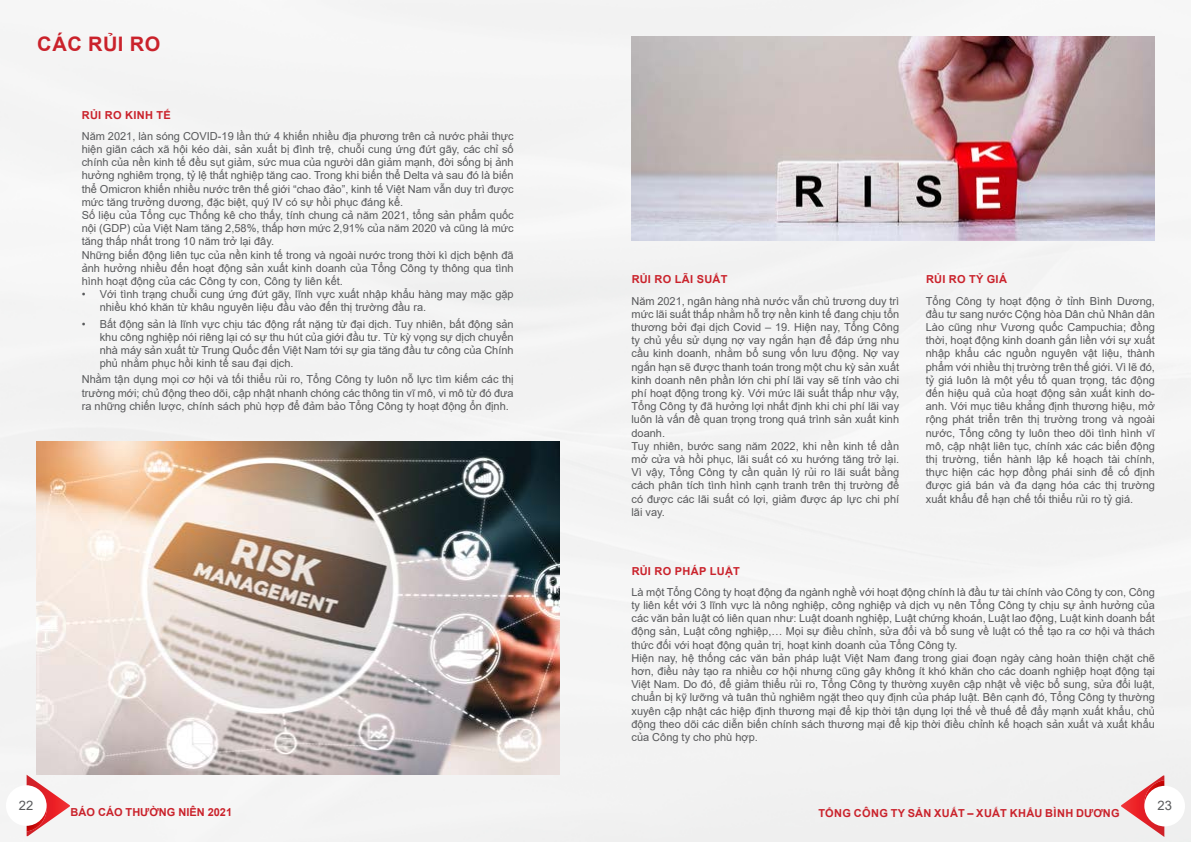
<style>
.page{position:relative;width:1191px;height:842px;background:#f4f4f4}
.page>*{position:absolute;margin:0;border:0;box-sizing:border-box;transform-origin:0 0}
.t1{font:700 20px "Arial";letter-spacing:.035em;color:#ca222b}
.t2{font:13px "Arial";color:#58595b}
.t3{font:11px/13.2px "Arial";color:#58595b}
.t4{font:700 11px "Arial";letter-spacing:.02em;color:#ca222b}
.t5{font:700 11px "Arial";color:#ca222b}
</style>
<div class="page">
<svg style="left:27px;top:775px;width:43px;height:61px"></svg>
<img style="left:27px;top:785px;width:20px;height:46px">
<div style="left:6px;top:785px;width:41px;height:41px;background:#fff;border-radius:50%"></div>
<svg style="left:1121px;top:775px;width:43px;height:62px"></svg>
<img style="left:1144px;top:780px;width:20px;height:46px">
<div style="left:1144px;top:786px;width:41px;height:40px;background:#fff;border-radius:50%"></div>
<img style="left:36px;top:441px;width:523px;height:334px">
<img style="left:631px;top:36px;width:524px;height:204px">
<h1 class="t1" style="left:37px;top:29px;width:125px">CÁC RỦI RO</h1>
<p class="t4" style="left:82px;top:107px;width:90px">RỦI RO KINH TẾ</p>
<p class="t3" style="left:82px;top:129px;width:433px">Năm 2021, làn sóng COVID-19 lần thứ 4 khiến nhiều địa phương trên cả nước phải thực hiện giãn cách xã hội kéo dài, sản xuất bị đình trệ, chuỗi cung ứng đứt gãy, các chỉ số chính của nền kinh tế đều sụt giảm, sức mua của người dân giảm mạnh, đời sống bị ảnh hưởng nghiêm trọng, tỷ lệ thất nghiệp tăng cao. Trong khi biến thể Delta và sau đó là biến thể Omicron khiến nhiều nước trên thế giới “chao đảo”, kinh tế Việt Nam vẫn duy trì được mức tăng trưởng dương, đặc biệt, quý IV có sự hồi phục đáng kể.<br>Số liệu của Tổng cục Thống kê cho thấy, tính chung cả năm 2021, tổng sản phẩm quốc nội (GDP) của Việt Nam tăng 2,58%, thấp hơn mức 2,91% của năm 2020 và cũng là mức tăng thấp nhất trong 10 năm trở lại đây.<br>Những biến động liên tục của nền kinh tế trong và ngoài nước trong thời kì dịch bệnh đã ảnh hưởng nhiều đến hoạt động sản xuất kinh doanh của Tổng Công ty thông qua tình hình hoạt động của các Công ty con, Công ty liên kết.</p>
<p class="t3" style="left:100px;top:288px;width:415px;text-indent:-18px">• Với tình trạng chuỗi cung ứng đứt gãy, lĩnh vực xuất nhập khẩu hàng may mặc gặp nhiều khó khăn từ khâu nguyên liệu đầu vào đến thị trường đầu ra.</p>
<p class="t3" style="left:100px;top:317px;width:415px;text-align:justify;text-indent:-18px">• Bất động sản là lĩnh vực chịu tác động rất nặng từ đại dịch. Tuy nhiên, bất động sản khu công nghiệp nói riêng lại có sự thu hút của giới đầu tư. Từ kỳ vọng sự dịch chuyển nhà máy sản xuất từ Trung Quốc đến Việt Nam tới sự gia tăng đầu tư công của Chính phủ nhằm phục hồi kinh tế sau đại dịch.</p>
<p class="t3" style="left:82px;top:373px;width:433px;text-align:justify">Nhằm tận dụng mọi cơ hội và tối thiểu rủi ro, Tổng Công ty luôn nỗ lực tìm kiếm các thị trường mới; chủ động theo dõi, cập nhật nhanh chóng các thông tin vĩ mô, vi mô từ đó đưa ra những chiến lược, chính sách phù hợp để đảm bảo Tổng Công ty hoạt động ổn định.</p>
<p class="t4" style="left:631px;top:272px;width:97px">RỦI RO LÃI SUẤT</p>
<p class="t3" style="left:631px;top:294px;width:269px">Năm 2021, ngân hàng nhà nước vẫn chủ trương duy trì mức lãi suất thấp nhằm hỗ trợ nền kinh tế đang chịu tổn thương bởi đại dịch Covid – 19. Hiện nay, Tổng Công ty chủ yếu sử dụng nợ vay ngắn hạn để đáp ứng nhu cầu kinh doanh, nhằm bổ sung vốn lưu động. Nợ vay ngắn hạn sẽ được thanh toán trong một chu kỳ sản xuất kinh doanh nên phần lớn chi phí lãi vay sẽ tính vào chi phí hoạt động trong kỳ. Với mức lãi suất thấp như vậy, Tổng Công ty đã hưởng lợi nhất định khi chi phí lãi vay luôn là vấn đề quan trọng trong quá trình sản xuất kinh doanh.<br>Tuy nhiên, bước sang năm 2022, khi nền kinh tế dần mở cửa và hồi phục, lãi suất có xu hướng tăng trở lại.<br>Vì vậy, Tổng Công ty cần quản lý rủi ro lãi suất bằng cách phân tích tình hình cạnh tranh trên thị trường để có được các lãi suất có lợi, giảm được áp lực chi phí lãi vay.</p>
<p class="t4" style="left:926px;top:272px;width:82px">RỦI RO TỶ GIÁ</p>
<p class="t3" style="left:926px;top:294px;width:231px;text-align:justify">Tổng Công ty hoạt động ở tỉnh Bình Dương, đầu tư sang nước Cộng hòa Dân chủ Nhân dân Lào cũng như Vương quốc Campuchia; đồng thời, hoạt động kinh doanh gắn liền với sự xuất nhập khẩu các nguồn nguyên vật liệu, thành phẩm với nhiều thị trường trên thế giới. Vì lẽ đó, tỷ giá luôn là một yếu tố quan trọng, tác động đến hiệu quả của hoạt động sản xuất kinh do&shy;anh. Với mục tiêu khẳng định thương hiệu, mở rộng phát triển trên thị trường trong và ngoài nước, Tổng công ty luôn theo dõi tình hình vĩ mô, cập nhật liên tục, chính xác các biến động thị trường, tiến hành lập kế hoạch tài chính, thực hiện các hợp đồng phái sinh để cố định được giá bán và đa dạng hóa các thị trường xuất khẩu để hạn chế tối thiểu rủi ro tỷ giá.</p>
<p class="t4" style="left:631px;top:563px;width:110px">RỦI RO PHÁP LUẬT</p>
<p class="t3" style="left:631px;top:585px;width:525px">Là một Tổng Công ty hoạt động đa ngành nghề với hoạt động chính là đầu tư tài chính vào Công ty con, Công ty liên kết với 3 lĩnh vực là nông nghiệp, công nghiệp và dịch vụ nên Tổng Công ty chịu sự ảnh hưởng của các văn bản luật có liên quan như: Luật doanh nghiệp, Luật chứng khoán, Luật lao động, Luật kinh doanh bất động sản, Luật công nghiệp,… Mọi sự điều chỉnh, sửa đổi và bổ sung về luật có thể tạo ra cơ hội và thách thức đối với hoạt động quản trị, hoạt kinh doanh của Tổng Công ty.<br>Hiện nay, hệ thống các văn bản pháp luật Việt Nam đang trong giai đoạn ngày càng hoàn thiện chặt chẽ hơn, điều này tạo ra nhiều cơ hội nhưng cũng gây không ít khó khăn cho các doanh nghiệp hoạt động tại Việt Nam. Do đó, để giảm thiểu rủi ro, Tổng Công ty thường xuyên cập nhật về việc bổ sung, sửa đổi luật, chuẩn bị kỹ lưỡng và tuân thủ nghiêm ngặt theo quy định của pháp luật. Bên cạnh đó, Tổng Công ty thường xuyên cập nhật các hiệp định thương mại để kịp thời tận dụng lợi thế về thuế để đẩy mạnh xuất khẩu, chủ động theo dõi các diễn biến chính sách thương mại để kịp thời điều chỉnh kế hoạch sản xuất và xuất khẩu của Công ty cho phù hợp.</p>
<p class="t2" style="left:19px;top:796px;width:16px">22</p>
<p class="t2" style="left:1157px;top:796px;width:16px">23</p>
<p class="t5" style="left:71px;top:805px;width:163px">BÁO CÁO THƯỜNG NIÊN 2021</p>
<p class="t4" style="left:818px;top:805px;width:303px">TỔNG CÔNG TY SẢN XUẤT – XUẤT KHẨU BÌNH DƯƠNG</p>
</div>
